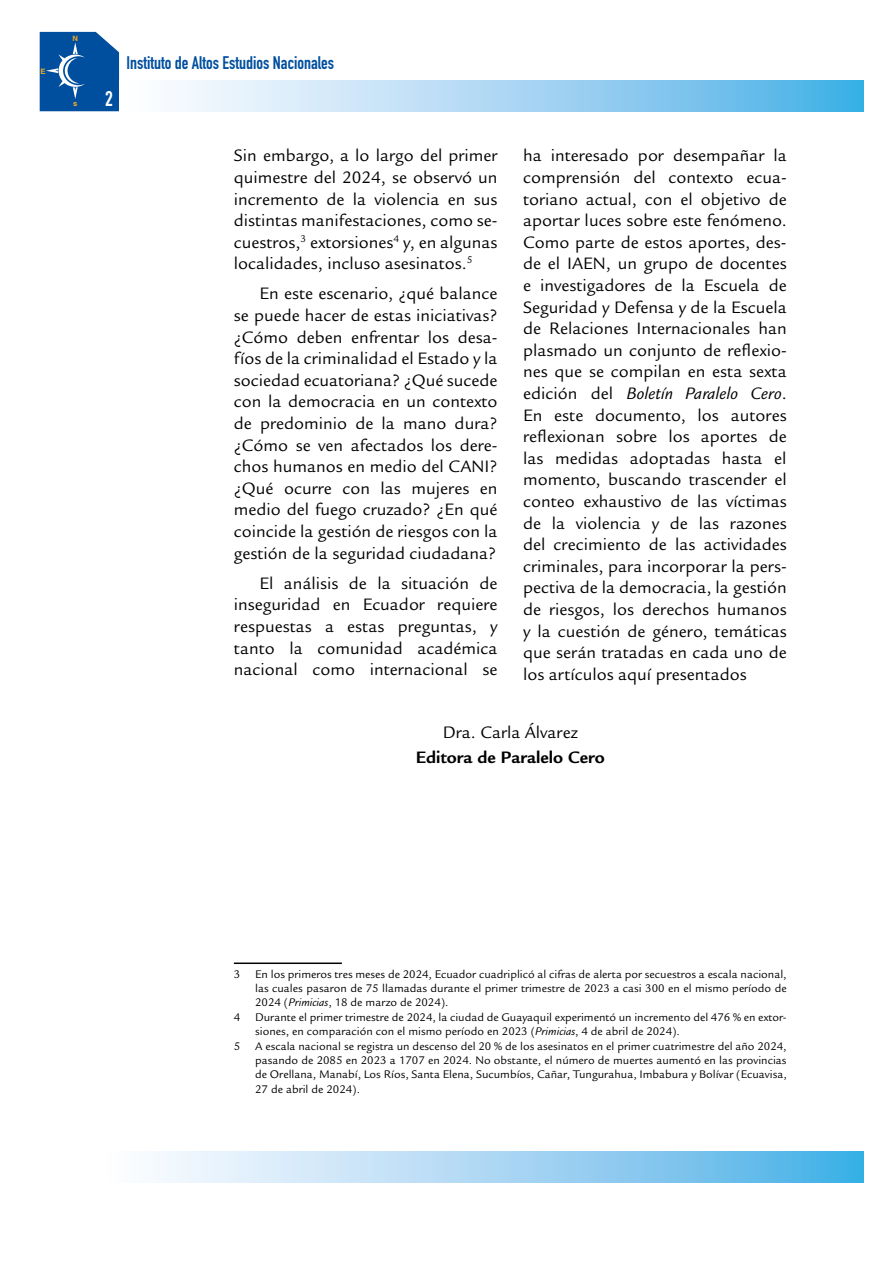
<style>
.page{position:relative;width:893px;height:1263px;background:#fff}
.page>*{position:absolute;margin:0;border:0;box-sizing:border-box;transform-origin:0 0}
.t1{font:21px "DIN Engschrift Std";color:#fff}
.t2{font:18px/21.6px "Legacy Sans Std";color:#000;text-align:justify}
.t3{font:18px "DIN Engschrift Std";color:#004f9f}
.t4{font:700 18px "Legacy Sans Std";color:#000}
.t5{font:12px "Legacy Sans Std";color:#000}
.t6{font:700 7.5px "Helvetica";color:#f7a823}
.s1{font-style:italic}
</style>
<div class="page">
<svg style="left:178px;top:81px;width:686px;height:30px;background:#a3d4f2"></svg>
<svg style="left:157px;top:1152px;width:707px;height:30px;background:#a3d4f2"></svg>
<svg style="left:40px;top:32px;width:79px;height:79px;background:#185fa8"></svg>
<hr style="left:234px;top:962px;width:108px;height:2px;background:#000">
<p class="t6" style="left:40px;top:66px;width:7px">E</p>
<p class="t6" style="left:73px;top:34px;width:7px">N</p>
<p class="t6" style="left:73px;top:99px;width:6px">s</p>
<p class="t1" style="left:105px;top:87px;width:9px">2</p>
<p class="t3" style="left:126px;top:52px;width:209px">Instituto de Altos Estudios Nacionales</p>
<p class="t2" style="left:234px;top:145px;width:265px">Sin embargo, a lo largo del primer quimestre del 2024, se observó un incremento de la violencia en sus distintas manifestaciones, como se&shy;cuestros,<sup>3</sup> extorsiones<sup>4</sup> y, en algunas localidades, incluso asesinatos.<sup>5</sup></p>
<p class="t2" style="left:234px;top:283px;width:265px;text-indent:26px">En este escenario, ¿qué balance se puede hacer de estas iniciativas? ¿Cómo deben enfrentar los desa&shy;fíos de la criminalidad el Estado y la sociedad ecuatoriana? ¿Qué sucede con la democracia en un contexto de predominio de la mano dura? ¿Cómo se ven afectados los dere&shy;chos humanos en medio del CANI? ¿Qué ocurre con las mujeres en medio del fuego cruzado? ¿En qué coincide la gestión de riesgos con la gestión de la seguridad ciudadana?</p>
<p class="t2" style="left:234px;top:572px;width:265px;text-indent:26px">El análisis de la situación de inseguridad en Ecuador requiere respuestas a estas preguntas, y tanto la comunidad académica nacional como internacional se</p>
<p class="t2" style="left:523px;top:145px;width:265px">ha interesado por desempañar la comprensión del contexto ecua&shy;toriano actual, con el objetivo de aportar luces sobre este fenómeno.<br>Como parte de estos aportes, des&shy;de el IAEN, un grupo de docentes e investigadores de la Escuela de Seguridad y Defensa y de la Escuela de Relaciones Internacionales han plasmado un conjunto de reflexio&shy;nes que se compilan en esta sexta edición del <span class="s1">Boletín Paralelo Cero</span>.<br>En este documento, los autores reflexionan sobre los aportes de las medidas adoptadas hasta el momento, buscando trascender el conteo exhaustivo de las víctimas de la violencia y de las razones del crecimiento de las actividades criminales, para incorporar la pers&shy;pectiva de la democracia, la gestión de riesgos, los derechos humanos y la cuestión de género, temáticas que serán tratadas en cada uno de los artículos aquí presentados</p>
<p class="t2" style="left:443px;top:721px;width:137px">Dra. Carla Álvarez</p>
<p class="t4" style="left:416px;top:747px;width:191px">Editora de Paralelo Cero</p>
<p class="t5" style="left:234px;top:967px;width:554px">3 En los primeros tres meses de 2024, Ecuador cuadriplicó al cifras de alerta por secuestros a escala nacional,</p>
<p class="t5" style="left:255px;top:981px;width:533px">las cuales pasaron de 75 llamadas durante el primer trimestre de 2023 a casi 300 en el mismo período de</p>
<p class="t5" style="left:255px;top:996px;width:195px">2024 (<span class="s1">Primicias</span>, 18 de marzo de 2024).</p>
<p class="t5" style="left:234px;top:1010px;width:554px">4 Durante el primer trimestre de 2024, la ciudad de Guayaquil experimentó un incremento del 476 % en extor-</p>
<p class="t5" style="left:255px;top:1025px;width:426px">siones, en comparación con el mismo período en 2023 (<span class="s1">Primicias</span>, 4 de abril de 2024).</p>
<p class="t5" style="left:234px;top:1039px;width:554px">5 A escala nacional se registra un descenso del 20 % de los asesinatos en el primer cuatrimestre del año 2024,</p>
<p class="t5" style="left:255px;top:1053px;width:533px">pasando de 2085 en 2023 a 1707 en 2024. No obstante, el número de muertes aumentó en las provincias</p>
<p class="t5" style="left:255px;top:1068px;width:533px">de Orellana, Manabí, Los Ríos, Santa Elena, Sucumbíos, Cañar, Tungurahua, Imbabura y Bolívar (Ecuavisa,</p>
<p class="t5" style="left:255px;top:1082px;width:106px">27 de abril de 2024).</p>
</div>
